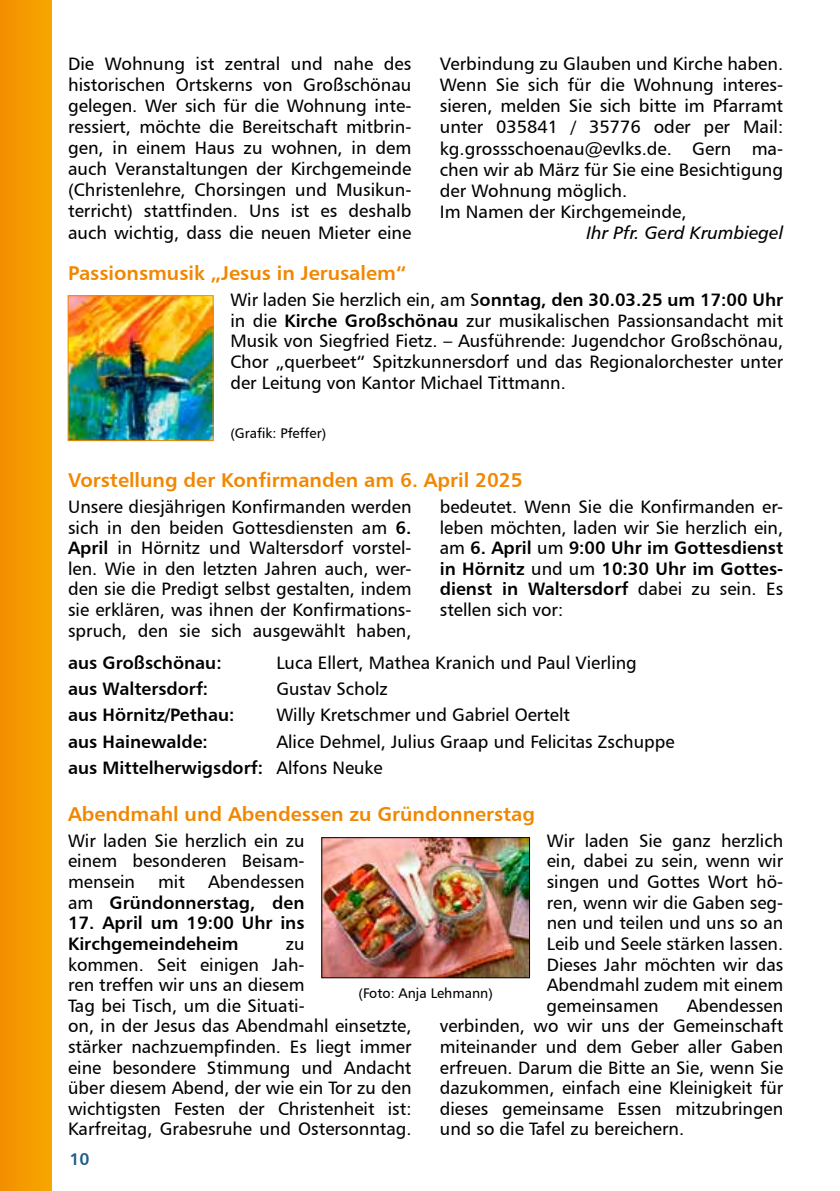
<style>
.page{position:relative;width:840px;height:1191px;background:#fff}
.page>*{position:absolute;margin:0;border:0;box-sizing:border-box;transform-origin:0 0}
.t1{font:20px "Humanist 777 BT Bold B";color:#f18700}
.t2{font:18px/20.6px "Humanist 777 BT Roman B";color:#000;text-align:justify}
.t3{font:18px/20.6px "Humanist 777 BT Bold B";color:#000}
.t4{font:18px "Humanist 777 BT Italic B";color:#000}
.t5{font:17px "Humanist 777 BT Bold B";color:#1d5b89}
.t6{font:14px "Humanist 777 BT Roman B";color:#000}
.s1{font-family:"Humanist 777 BT Roman B"}
.s2{font-family:"Humanist 777 BT Bold B"}
</style>
<div class="page">
<div style="left:0;top:0;width:51px;height:1191px;background:#f59a00"></div>
<img style="left:323px;top:839px;width:204px;height:137px">
<div style="left:321px;top:837px;width:208px;height:141px;border:1px solid #000"></div>
<img style="left:70px;top:297px;width:141px;height:142px">
<div style="left:68px;top:295px;width:145px;height:146px;border:1px solid #f18700"></div>
<p class="t2" style="left:68px;top:53px;width:345px">Die Wohnung ist zentral und nahe des historischen Ortskerns von Großschönau gelegen. Wer sich für die Wohnung inte&shy;ressiert, möchte die Bereitschaft mitbrin&shy;gen, in einem Haus zu wohnen, in dem auch Veranstaltungen der Kirchgemeinde (Christenlehre, Chorsingen und Musikun&shy;terricht) stattfinden. Uns ist es deshalb auch wichtig, dass die neuen Mieter eine</p>
<p class="t2" style="left:439px;top:53px;width:345px;text-align:left">Verbindung zu Glauben und Kirche haben.<br>Wenn Sie sich für die Wohnung interes&shy;sieren, melden Sie sich bitte im Pfarramt unter 035841 / 35776 oder per Mail: kg.grossschoenau@evlks.de. Gern ma&shy;chen wir ab März für Sie eine Besichtigung der Wohnung möglich.<br>Im Namen der Kirchgemeinde,</p>
<p class="t4" style="left:586px;top:221px;width:198px">Ihr Pfr. Gerd Krumbiegel</p>
<p class="t1" style="left:68px;top:260px;width:339px">Passionsmusik „Jesus in Jerusalem“</p>
<p class="t3" style="left:230px;top:289px;width:554px"><span class="s1">Wir laden Sie herzlich ein, am S</span>onntag, den 30.03.25 um 17:00 Uhr</p>
<p class="t2" style="left:230px;top:310px;width:554px">in die <span class="s2">Kirche Großschönau</span> zur musikalischen Passionsandacht mit Musik von Siegfried Fietz. – Ausführende: Jugendchor Großschönau, Chor „querbeet“ Spitzkunnersdorf und das Regionalorchester unter der Leitung von Kantor Michael Tittmann.</p>
<p class="t6" style="left:230px;top:424px;width:97px">(Grafik: Pfeffer)</p>
<p class="t1" style="left:68px;top:467px;width:456px">Vorstellung der Konfirmanden am 6. April 2025</p>
<p class="t2" style="left:68px;top:496px;width:345px">Unsere diesjährigen Konfirmanden werden sich in den beiden Gottesdiensten am <span class="s2">6.<br>April</span> in Hörnitz und Waltersdorf vorstel&shy;len. Wie in den letzten Jahren auch, wer&shy;den sie die Predigt selbst gestalten, indem sie erklären, was ihnen der Konfirmations&shy;spruch, den sie sich ausgewählt haben,</p>
<p class="t2" style="left:439px;top:496px;width:344px">bedeutet. Wenn Sie die Konfirmanden er&shy;leben möchten, laden wir Sie herzlich ein,</p>
<p class="t3" style="left:439px;top:537px;width:345px;text-align:justify"><span class="s1">am</span> 6. April <span class="s1">um</span> 9:00 Uhr im Gottesdienst in Hörnitz <span class="s1">und um</span> 10:30 Uhr im Gottes&shy;dienst in Waltersdorf <span class="s1">dabei zu sein. Es</span></p>
<p class="t2" style="left:439px;top:599px;width:125px">stellen sich vor:</p>
<p class="t3" style="left:68px;top:651px;width:155px">aus Großschönau:</p>
<p class="t2" style="left:276px;top:652px;width:362px">Luca Ellert, Mathea Kranich und Paul Vierling</p>
<p class="t3" style="left:68px;top:678px;width:142px">aus Waltersdorf:</p>
<p class="t2" style="left:276px;top:678px;width:113px">Gustav Scholz</p>
<p class="t3" style="left:68px;top:704px;width:168px">aus Hörnitz/Pethau:</p>
<p class="t2" style="left:276px;top:704px;width:295px">Willy Kretschmer und Gabriel Oertelt</p>
<p class="t3" style="left:68px;top:730px;width:141px">aus Hainewalde:</p>
<p class="t2" style="left:276px;top:730px;width:399px">Alice Dehmel, Julius Graap und Felicitas Zschuppe</p>
<p class="t3" style="left:68px;top:757px;width:316px">aus Mittelherwigsdorf: <span class="s1">Alfons Neuke</span></p>
<p class="t1" style="left:68px;top:801px;width:468px">Abendmahl und Abendessen zu Gründonnerstag</p>
<p class="t2" style="left:68px;top:830px;width:238px">Wir laden Sie herzlich ein zu einem besonderen Beisam&shy;mensein</p>
<p class="t2" style="left:546px;top:830px;width:238px">Wir laden Sie ganz herzlich ein, dabei zu sein, wenn wir singen und Gottes Wort hö&shy;ren, wenn wir die Gaben seg&shy;nen und teilen und uns so an Leib und Seele stärken lassen.<br>Dieses Jahr möchten wir das Abendmahl zudem mit einem gemeinsamen</p>
<p class="t2" style="left:158px;top:871px;width:28px">mit</p>
<p class="t2" style="left:208px;top:871px;width:98px">Abendessen</p>
<p class="t3" style="left:68px;top:891px;width:238px"><span class="s1">am</span> Gründonnerstag, den</p>
<p class="t3" style="left:68px;top:912px;width:238px">17. April um 19:00 Uhr ins<br>Kirchgemeindeheim</p>
<p class="t2" style="left:68px;top:933px;width:345px;text-align:left;text-indent:217px">zu<br>kommen. Seit einigen Jah-<br>ren treffen wir uns an diesem<br>Tag bei Tisch, um die Situati-<br>on, in der Jesus das Abendmahl einsetzte, stärker nachzuempfinden. Es liegt immer eine besondere Stimmung und Andacht über diesem Abend, der wie ein Tor zu den wichtigsten Festen der Christenheit ist:<br>Karfreitag, Grabesruhe und Ostersonntag.</p>
<p class="t6" style="left:358px;top:984px;width:136px">(Foto: Anja Lehmann)</p>
<p class="t2" style="left:439px;top:994px;width:344px;text-indent:247px">Abendessen verbinden, wo wir uns der Gemeinschaft miteinander und dem Geber aller Gaben erfreuen. Darum die Bitte an Sie, wenn Sie dazukommen, einfach eine Kleinigkeit für dieses gemeinsame Essen mitzubringen und so die Tafel zu bereichern.</p>
<p class="t5" style="left:69px;top:1148px;width:22px">10</p>
</div>
